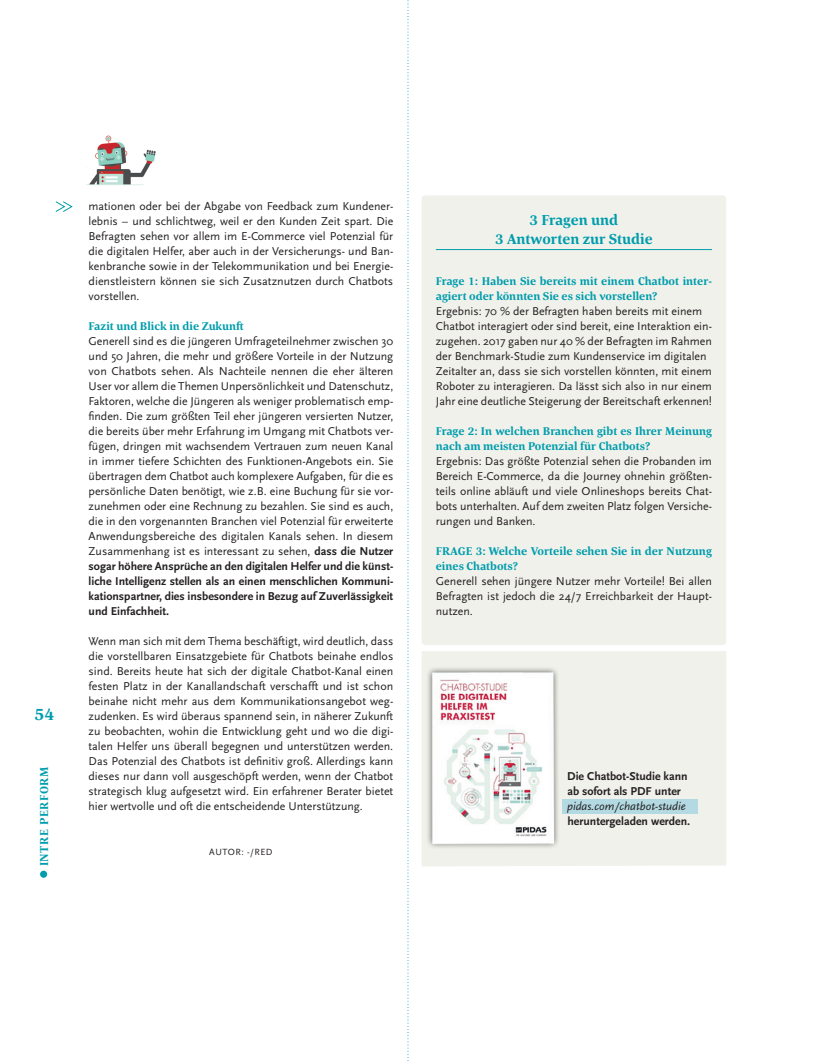
<style>
.page{position:relative;width:815px;height:1063px;background:#fff}
.page>*{position:absolute;margin:0;border:0;box-sizing:border-box;transform-origin:0 0}
.t1{font:700 17.5px "Corda";color:#009dad}
.t2{font:700 15px/18.8px "Corda";color:#009dad;text-align:center}
.copy_text{font:11.88px/15px "Scala Sans";color:#231f20;text-align:justify}
.t3{font:700 11.88px/15px "Scala Sans";color:#231f20}
.t4{font:700 11.88px "Corda";letter-spacing:.04em;color:#009dad}
.copy_text-2{font:700 11.62px/15px "Corda";color:#009dad}
.copy_text___centered{font:9.38px "Scala Sans";letter-spacing:.05em;color:#231f20}
.s1{font-weight:700}
.s2{font-weight:400;font-style:italic}
</style>
<div class="page">
<div style="left:40px;top:871px;width:7px;height:7px;background:#009dad;border-radius:50%"></div>
<img style="left:87px;top:135px;width:69px;height:50px">
<div style="left:422px;top:195px;width:304px;height:450px;background:#f1f1eb;border-radius:4px"></div>
<hr style="left:436px;top:249px;width:276px;height:1px;background:#009dad">
<div style="left:422px;top:651px;width:304px;height:215px;background:#f1f1eb"></div>
<img style="left:422px;top:662px;width:145px;height:194px">
<div style="left:562px;top:799px;width:135px;height:15px;background:#b3dae2"></div>
<svg style="left:407px;top:0;width:2px;height:1062px"></svg>
<svg style="left:55px;top:201px;width:18px;height:11px"></svg>
<h1 class="t1" style="left:35px;top:702px;width:21px">54</h1>
<p class="t4" style="left:36px;top:866px;width:101px;rotate:-90deg">INTRE PERFORM</p>
<p class="copy_text" style="left:89px;top:199px;width:306px">mationen oder bei der Abgabe von Feedback zum Kundener&shy;lebnis – und schlichtweg, weil er den Kunden Zeit spart. Die Befragten sehen vor allem im E-Commerce viel Potenzial für die digitalen Helfer, aber auch in der Versicherungs- und Ban&shy;kenbranche sowie in der Telekommunikation und bei Energie&shy;dienstleistern können sie sich Zusatznutzen durch Chatbots vorstellen.</p>
<p class="copy_text-2" style="left:89px;top:318px;width:157px">Fazit und Blick in die Zukunft</p>
<p class="copy_text" style="left:89px;top:334px;width:306px">Generell sind es die jüngeren Umfrageteilnehmer zwischen 30 und 50 Jahren, die mehr und größere Vorteile in der Nutzung von Chatbots sehen. Als Nachteile nennen die eher älteren User vor allem die Themen Unpersönlichkeit und Datenschutz, Faktoren, welche die Jüngeren als weniger problematisch emp&shy;finden. Die zum größten Teil eher jüngeren versierten Nutzer, die bereits über mehr Erfahrung im Umgang mit Chatbots ver&shy;fügen, dringen mit wachsendem Vertrauen zum neuen Kanal in immer tiefere Schichten des Funktionen-Angebots ein. Sie übertragen dem Chatbot auch komplexere Aufgaben, für die es persönliche Daten benötigt, wie z.B. eine Buchung für sie vor&shy;zunehmen oder eine Rechnung zu bezahlen. Sie sind es auch, die in den vorgenannten Branchen viel Potenzial für erweiterte Anwendungsbereiche des digitalen Kanals sehen. In diesem Zusammenhang ist es interessant zu sehen, <span class="s1">dass die Nutzer sogar höhere Ansprüche an den digitalen Helfer und die künst&shy;liche Intelligenz stellen als an einen menschlichen Kommuni&shy;kationspartner, dies insbesondere in Bezug auf Zuverlässigkeit und Einfachheit.</span></p>
<p class="copy_text" style="left:89px;top:634px;width:306px">Wenn man sich mit dem Thema beschäftigt, wird deutlich, dass die vorstellbaren Einsatzgebiete für Chatbots beinahe endlos sind. Bereits heute hat sich der digitale Chatbot-Kanal einen festen Platz in der Kanallandschaft verschafft und ist schon beinahe nicht mehr aus dem Kommunikationsangebot weg&shy;zudenken. Es wird überaus spannend sein, in näherer Zukunft zu beobachten, wohin die Entwicklung geht und wo die digi&shy;talen Helfer uns überall begegnen und unterstützen werden.<br>Das Potenzial des Chatbots ist definitiv groß. Allerdings kann dieses nur dann voll ausgeschöpft werden, wenn der Chatbot strategisch klug aufgesetzt wird. Ein erfahrener Berater bietet hier wertvolle und oft die entscheidende Unterstützung.</p>
<p class="copy_text___centered" style="left:209px;top:847px;width:65px">AUTOR: -/RED</p>
<p class="t2" style="left:495px;top:210px;width:159px">3 Fragen und<br>3 Antworten zur Studie</p>
<p class="copy_text-2" style="left:436px;top:273px;width:278px">Frage 1: Haben Sie bereits mit einem Chatbot inter&shy;agiert oder könnten Sie es sich vorstellen?</p>
<p class="copy_text" style="left:436px;top:304px;width:278px;text-align:left">Ergebnis: 70 % der Befragten haben bereits mit einem Chatbot interagiert oder sind bereit, eine Interaktion ein&shy;zugehen. 2017 gaben nur 40 % der Befragten im Rahmen der Benchmark-Studie zum Kundenservice im digitalen Zeitalter an, dass sie sich vorstellen könnten, mit einem Roboter zu interagieren. Da lässt sich also in nur einem Jahr eine deutliche Steigerung der Bereitschaft erkennen!</p>
<p class="copy_text-2" style="left:436px;top:423px;width:278px">Frage 2: In welchen Branchen gibt es Ihrer Meinung nach am meisten Potenzial für Chatbots?</p>
<p class="copy_text" style="left:436px;top:454px;width:278px">Ergebnis: Das größte Potenzial sehen die Probanden im Bereich E-Commerce, da die Journey ohnehin größten&shy;teils online abläuft und viele Onlineshops bereits Chat&shy;bots unterhalten. Auf dem zweiten Platz folgen Versiche&shy;rungen und Banken.</p>
<p class="copy_text-2" style="left:436px;top:543px;width:278px">FRAGE 3: Welche Vorteile sehen Sie in der Nutzung eines Chatbots?</p>
<p class="copy_text" style="left:436px;top:574px;width:278px">Generell sehen jüngere Nutzer mehr Vorteile! Bei allen Befragten ist jedoch die 24/7 Erreichbarkeit der Haupt&shy;nutzen.</p>
<p class="t3" style="left:567px;top:769px;width:125px">Die Chatbot-Studie kann ab sofort als PDF unter <span class="s2">pidas.com/chatbot-studie </span>heruntergeladen werden.</p>
</div>
